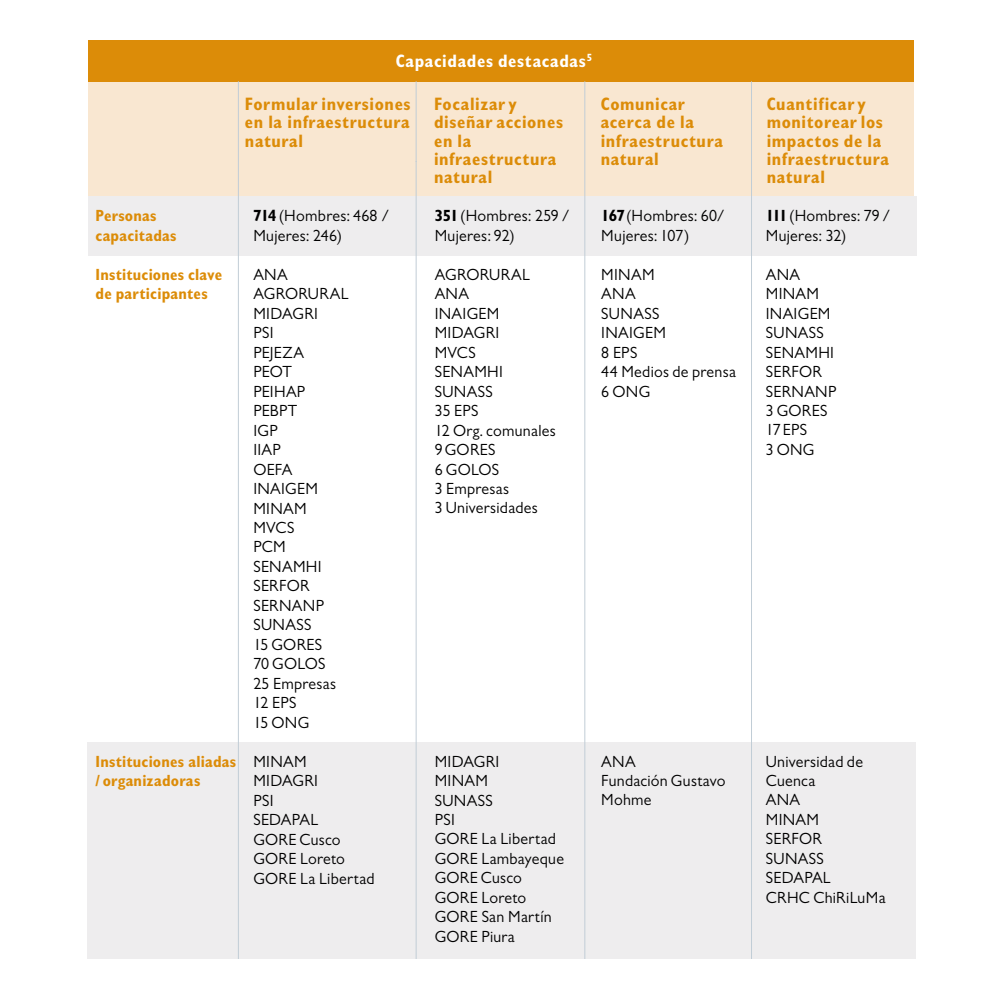
<style>
.page{position:relative;width:993px;height:993px;background:#fff}
.page>*{position:absolute;margin:0;border:0;box-sizing:border-box;transform-origin:0 0}
.t1{font:700 condensed 18.03px/18.4px "Gill Sans";letter-spacing:.035em;color:#dc8c08}
.t2{font:700 condensed 18.03px "Gill Sans";letter-spacing:.04em;color:#fff}
.t3{font:16.28px/19.4px "Gill Sans";letter-spacing:.02em;color:#000}
.t4{font:700 condensed 16.28px/19.4px "Gill Sans";letter-spacing:.015em;color:#dc8c08}
.s1{font-weight:700;font-stretch:condensed}
</style>
<div class="page">
<div style="left:88px;top:741px;width:827px;height:217px;background:#eeedee"></div>
<div style="left:88px;top:81px;width:826px;height:115px;background:#f9e7d1"></div>
<div style="left:88px;top:40px;width:826px;height:41px;background:#dc8c08"></div>
<div style="left:88px;top:196px;width:828px;height:59px;background:#eeedee"></div>
<hr style="left:238px;top:81px;width:1px;height:877px;background:#c1cdd6">
<hr style="left:415px;top:81px;width:1px;height:877px;background:#c1cdd6">
<hr style="left:584px;top:81px;width:1px;height:877px;background:#c1cdd6">
<hr style="left:750px;top:81px;width:1px;height:877px;background:#c1cdd6">
<p class="t2" style="left:395px;top:50px;width:198px">Capacidades destacadas<sup>5</sup></p>
<p class="t1" style="left:245px;top:94px;width:167px;text-align:justify">Formular inversiones en la infraestructura natural</p>
<p class="t1" style="left:434px;top:94px;width:130px">Focalizar y diseñar acciones en la infraestructura natural</p>
<p class="t1" style="left:252px;top:94px;width:167px;text-align:justify">Formular inversiones en la infraestructura natural</p>
<p class="t4" style="left:95px;top:206px;width:82px">Personas capacitadas</p>
<p class="t4" style="left:95px;top:264px;width:128px">Instituciones clave de participantes</p>
<p class="t4" style="left:95px;top:751px;width:142px">Instituciones aliadas / organizadoras</p>
<p class="t3" style="left:253px;top:206px;width:138px"><span class="s1">714</span> (Hombres: 468 /<br>Mujeres: 246)</p>
<p class="t3" style="left:253px;top:264px;width:97px">ANA<br>AGRORURAL<br>MIDAGRI<br>PSI<br>PEJEZA<br>PEOT<br>PEIHAP<br>PEBPT<br>IGP<br>IIAP<br>OEFA<br>INAIGEM<br>MINAM<br>MVCS<br>PCM<br>SENAMHI<br>SERFOR<br>SERNANP<br>SUNASS<br>15 GORES<br>70 GOLOS<br>25 Empresas<br>12 EPS<br>15 ONG</p>
<p class="t3" style="left:253px;top:751px;width:123px">MINAM<br>MIDAGRI<br>PSI<br>SEDAPAL<br>GORE Cusco<br>GORE Loreto<br>GORE La Libertad</p>
<p class="t3" style="left:434px;top:206px;width:136px"><span class="s1">351</span> (Hombres: 259 /<br>Mujeres: 92)</p>
<p class="t3" style="left:434px;top:264px;width:123px">AGRORURAL<br>ANA<br>INAIGEM<br>MIDAGRI<br>MVCS<br>SENAMHI<br>SUNASS<br>35 EPS<br>12 Org. comunales<br>9 GORES<br>6 GOLOS<br>3 Empresas<br>3 Universidades</p>
<p class="t3" style="left:434px;top:751px;width:131px">MIDAGRI<br>MINAM<br>SUNASS<br>PSI<br>GORE La Libertad<br>GORE Lambayeque<br>GORE Cusco<br>GORE Loreto<br>GORE San Martín<br>GORE Piura</p>
<p class="t1" style="left:600px;top:94px;width:124px">Comunicar acerca de la infraestructura natural</p>
<p class="t1" style="left:766px;top:94px;width:124px">Cuantificar y monitorear los impactos de la infraestructura natural</p>
<p class="t3" style="left:601px;top:206px;width:125px"><span class="s1">167</span> (Hombres: 60/<br>Mujeres: 107)</p>
<p class="t3" style="left:601px;top:264px;width:136px">MINAM<br>ANA<br>SUNASS<br>INAIGEM<br>8 EPS<br>44 Medios de prensa<br>6 ONG</p>
<p class="t3" style="left:765px;top:206px;width:126px"><span class="s1">111</span> (Hombres: 79 /<br>Mujeres: 32)</p>
<p class="t3" style="left:765px;top:264px;width:72px">ANA<br>MINAM<br>INAIGEM<br>SUNASS<br>SENAMHI<br>SERFOR<br>SERNANP<br>3 GORES<br>17 EPS<br>3 ONG</p>
<p class="t3" style="left:601px;top:751px;width:126px">ANA<br>Fundación Gustavo<br>Mohme</p>
<p class="t3" style="left:765px;top:751px;width:121px">Universidad de<br>Cuenca<br>ANA<br>MINAM<br>SERFOR<br>SUNASS<br>SEDAPAL<br>CRHC ChiRiLuMa</p>
</div>
